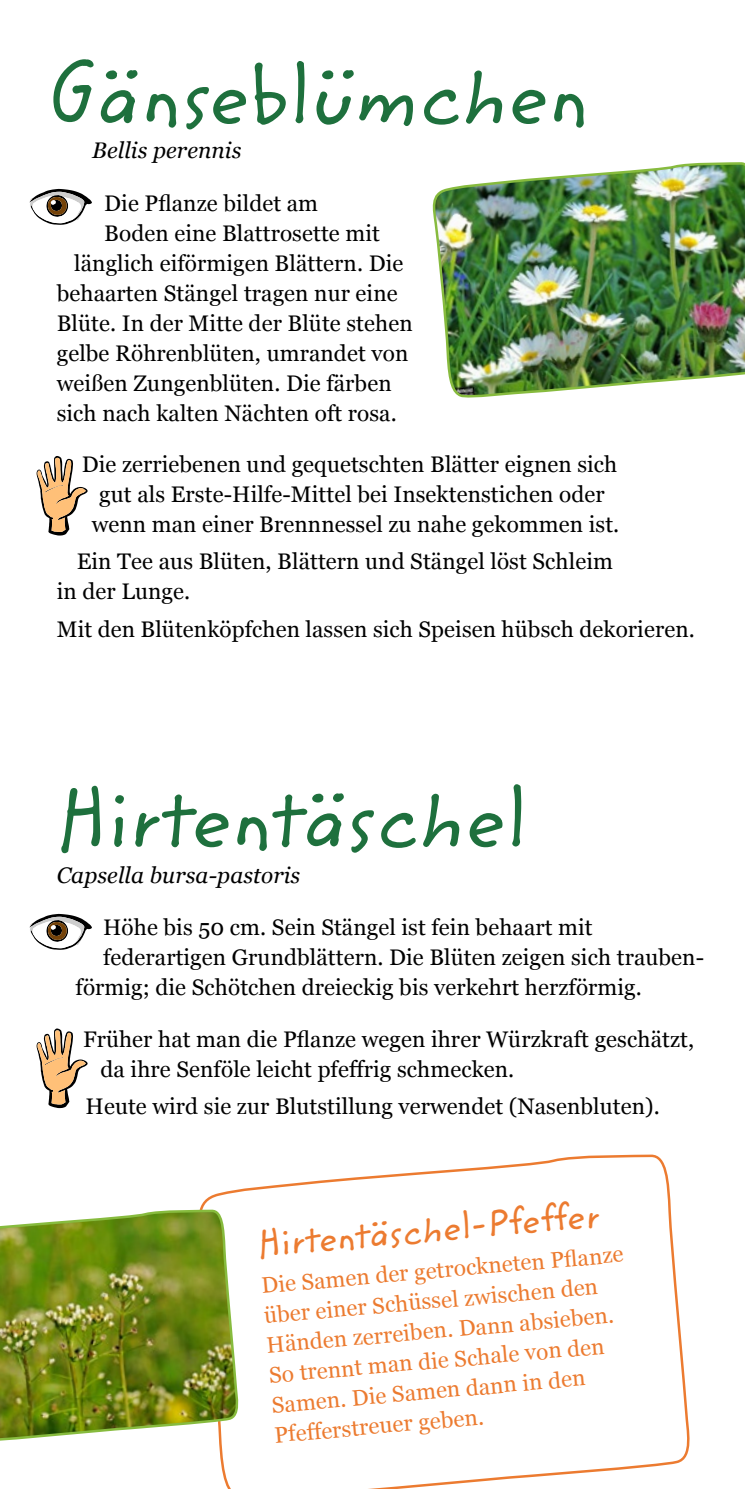
<style>
.page{position:relative;width:745px;height:1489px;background:#fff}
.page>*{position:absolute;margin:0;border:0;box-sizing:border-box;transform-origin:0 0}
.t1{font:82.5px "Zemke Hand ITC Std";letter-spacing:.005em;color:#1e703d}
.t2{font:37.5px "Zemke Hand ITC Std";color:#ec7b30}
.t3{font:22.5px/30px "Georgia";letter-spacing:.005em;color:#000}
.t4{font:22.5px/30px "Georgia";color:#ec7b30}
.t5{font:italic 22.5px "Georgia";letter-spacing:.005em;color:#000}
</style>
<div class="page">
<svg style="left:200px;top:1154px;width:490px;height:334px"></svg>
<img style="left:432px;top:162px;width:312px;height:236px">
<img style="left:0;top:1207px;width:240px;height:238px">
<svg style="left:29px;top:189px;width:63px;height:36px"></svg>
<svg style="left:29px;top:913px;width:63px;height:36px"></svg>
<svg style="left:36px;top:456px;width:51px;height:79px"></svg>
<svg style="left:36px;top:1028px;width:51px;height:80px"></svg>
<h1 class="t1" style="left:47px;top:37px;width:543px">Gänseblümchen</h1>
<p class="t5" style="left:92px;top:134px;width:151px">Bellis perennis</p>
<p class="t3" style="left:104px;top:187px;width:215px">Die Pflanze bildet am</p>
<p class="t3" style="left:104px;top:217px;width:277px">Boden eine Blattrosette mit</p>
<p class="t3" style="left:74px;top:247px;width:330px">länglich eiförmigen Blättern. Die</p>
<p class="t3" style="left:57px;top:277px;width:342px">behaarten Stängel tragen nur eine</p>
<p class="t3" style="left:57px;top:307px;width:357px">Blüte. In der Mitte der Blüte stehen</p>
<p class="t3" style="left:57px;top:337px;width:353px">gelbe Röhrenblüten, umrandet von</p>
<p class="t3" style="left:57px;top:367px;width:336px">weißen Zungenblüten. Die färben</p>
<p class="t3" style="left:57px;top:397px;width:341px">sich nach kalten Nächten oft rosa.</p>
<p class="t3" style="left:82px;top:448px;width:538px;text-align:center">Die zerriebenen und gequetschten Blätter eignen sich gut als Erste-Hilfe-Mittel bei Insektenstichen oder wenn man einer Brennnessel zu nahe gekommen ist.</p>
<p class="t3" style="left:57px;top:545px;width:557px;text-indent:20px">Ein Tee aus Blüten, Blättern und Stängel löst Schleim in der Lunge.</p>
<p class="t3" style="left:57px;top:612px;width:639px">Mit den Blütenköpfchen lassen sich Speisen hübsch dekorieren.</p>
<h1 class="t1" style="left:57px;top:760px;width:471px">Hirtentäschel</h1>
<p class="t5" style="left:57px;top:858px;width:245px">Capsella bursa-pastoris</p>
<p class="t3" style="left:103px;top:911px;width:491px">Höhe bis 50 cm. Sein Stängel ist fein behaart mit</p>
<p class="t3" style="left:103px;top:941px;width:602px">federartigen Grundblättern. Die Blüten zeigen sich trauben-</p>
<p class="t3" style="left:75px;top:971px;width:567px">förmig; die Schötchen dreieckig bis verkehrt herzförmig.</p>
<p class="t3" style="left:100px;top:1022px;width:594px;text-indent:-18px">Früher hat man die Pflanze wegen ihrer Würzkraft geschätzt, da ihre Senföle leicht pfeffrig schmecken.</p>
<p class="t3" style="left:85px;top:1089px;width:575px">Heute wird sie zur Blutstillung verwendet (Nasenbluten).</p>
<h2 class="t2" style="left:255px;top:1217px;width:344px;rotate:-5deg">Hirtentäschel-Pfeffer</h2>
<p class="t4" style="left:260px;top:1269px;width:364px;rotate:-5deg">Die Samen der getrockneten Pfl anze über einer Schüssel zwischen den<br>Händen zerreiben. Dann absieben.<br>So trennt man die Schale von den<br>Samen. Die Samen dann in den<br>Pfeff erstreuer geben.</p>
</div>
